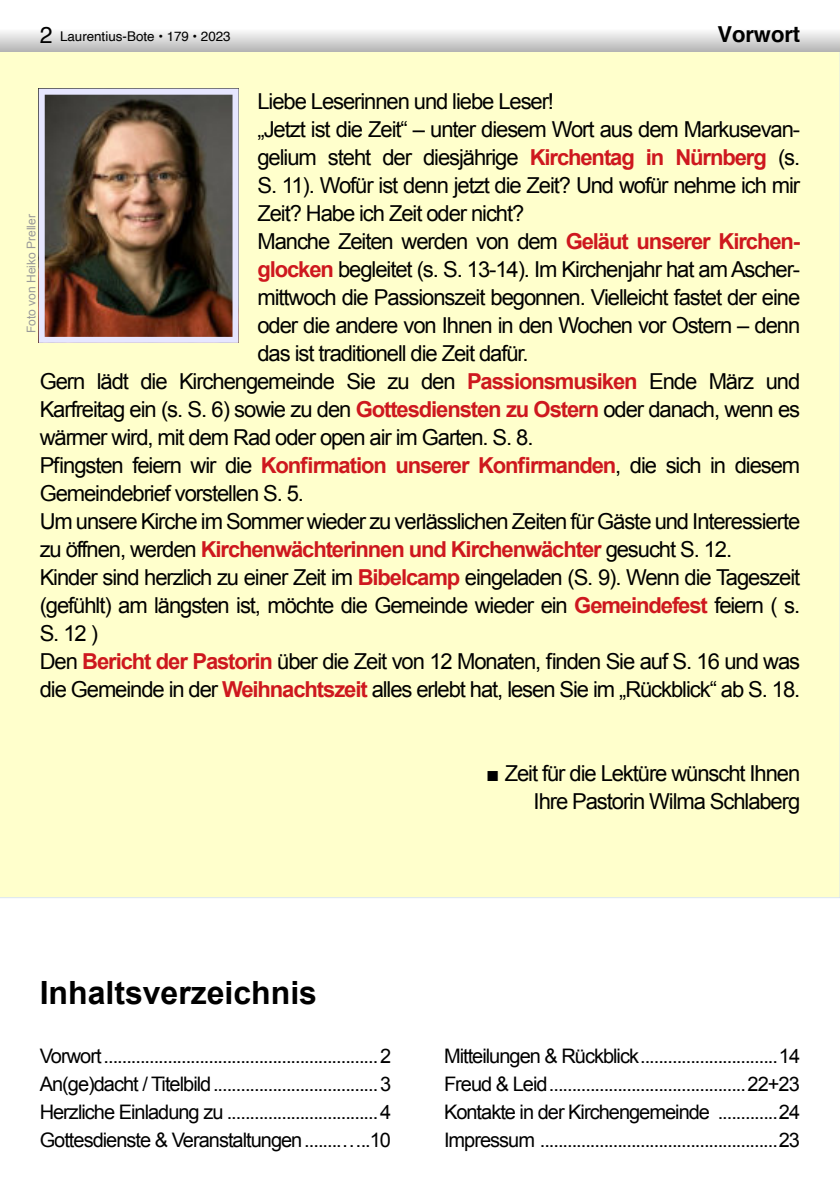
<style>
.page{position:relative;width:840px;height:1191px;background:#fff}
.page>*{position:absolute;margin:0;border:0;box-sizing:border-box;transform-origin:0 0}
.t1{font:700 32px "Arial";color:#000}
.t2{font:22px/28px "Arial";letter-spacing:-.05em;color:#000;text-align:right}
.t3{font:700 22px "Arial";letter-spacing:-.05em;color:#ce181e}
.t4{font:700 22px "Helvetica";letter-spacing:-.005em;color:#000}
.t5{font:20px/28px "Arial";letter-spacing:-.05em;color:#000;text-align:justify}
.t6{font:13.4px "Helvetica";letter-spacing:-.005em;color:#000}
.t7{font:12px "Arial";color:#999}
.s1{font-size:23px}
.s2{font-weight:700;color:#ce181e}
.s3{font-weight:400;color:#000}
.s4{font-family:"Times New Roman"}
</style>
<div class="page">
<hr style="left:839px;top:670px;width:1px;height:521px;background:#e6e6ff">
<div style="left:0;top:51px;width:839px;height:847px;background:#ffc"></div>
<div style="left:0;top:23px;width:839px;height:28px;background:linear-gradient(to bottom,#fff,#bcbcbc)"></div>
<svg style="left:839px;top:32px;width:1px;height:19px"></svg>
<img style="left:39px;top:89px;width:199px;height:254px">
<p class="t6" style="left:40px;top:31px;width:192px"><span class="s1">2</span> Laurentius-Bote • 179 • 2023</p>
<p class="t4" style="left:717px;top:25px;width:84px">Vorwort</p>
<p class="t2" style="left:257px;top:89px;width:298px">Liebe Leserinnen und liebe Leser!</p>
<p class="t2" style="left:257px;top:117px;width:544px">„Jetzt ist die Zeit“ – unter diesem Wort aus dem Markusevan-</p>
<p class="t2" style="left:257px;top:145px;width:544px">gelium steht der diesjährige <span class="s2">Kirchentag in Nürnberg</span> (s.</p>
<p class="t2" style="left:257px;top:173px;width:544px">S. 11). Wofür ist denn jetzt die Zeit? Und wofür nehme ich mir</p>
<p class="t2" style="left:257px;top:201px;width:268px">Zeit? Habe ich Zeit oder nicht?</p>
<p class="t2" style="left:257px;top:229px;width:544px">Manche Zeiten werden von dem <span class="s2">Geläut unserer Kirchen-</span></p>
<p class="t2" style="left:257px;top:257px;width:544px"><span class="s2">glocken</span> begleitet (s. S. 13-14). Im Kirchenjahr hat am Ascher-</p>
<p class="t2" style="left:257px;top:285px;width:544px">mittwoch die Passionszeit begonnen. Vielleicht fastet der eine</p>
<p class="t2" style="left:257px;top:313px;width:544px">oder die andere von Ihnen in den Wochen vor Ostern – denn</p>
<p class="t2" style="left:257px;top:341px;width:272px">das ist traditionell die Zeit dafür.</p>
<p class="t2" style="left:40px;top:369px;width:761px">Gern lädt die Kirchengemeinde Sie zu den <span class="s2">Passionsmusiken</span> Ende März und</p>
<p class="t2" style="left:40px;top:397px;width:761px">Karfreitag ein (s. S. 6) sowie zu den <span class="s2">Gottesdiensten zu Ostern</span> oder danach, wenn es</p>
<p class="t2" style="left:40px;top:425px;width:495px">wärmer wird, mit dem Rad oder open air im Garten. S. 8.</p>
<p class="t2" style="left:40px;top:453px;width:761px">Pfingsten feiern wir die <span class="s2">Konfirmation unserer Konfirmanden</span>, die sich in diesem</p>
<p class="t2" style="left:40px;top:481px;width:266px">Gemeindebrief vorstellen S. 5.</p>
<p class="t2" style="left:40px;top:509px;width:761px">Um unsere Kirche im Sommer wieder zu verlässlichen Zeiten für Gäste und Interessierte</p>
<p class="t3" style="left:40px;top:540px;width:693px"><span class="s3">zu öffnen, werden</span> Kirchenwächterinnen und Kirchenwächter <span class="s3">gesucht S. 12.</span></p>
<p class="t2" style="left:40px;top:565px;width:761px">Kinder sind herzlich zu einer Zeit im <span class="s2">Bibelcamp</span> eingeladen (S. 9). Wenn die Tageszeit</p>
<p class="t2" style="left:40px;top:593px;width:761px">(gefühlt) am längsten ist, möchte die Gemeinde wieder ein <span class="s2">Gemeindefest</span> feiern ( s.</p>
<p class="t2" style="left:40px;top:621px;width:60px">S. 12 )</p>
<p class="t2" style="left:40px;top:649px;width:761px">Den <span class="s2">Bericht der Pastorin</span> über die Zeit von 12 Monaten, finden Sie auf S. 16 und was</p>
<p class="t2" style="left:40px;top:677px;width:761px">die Gemeinde in der <span class="s2">Weihnachtszeit</span> alles erlebt hat, lesen Sie im „Rückblick“ ab S. 18.</p>
<p class="t7" style="left:27px;top:333px;width:120px;rotate:-90deg">Foto von Heiko Preller</p>
<h1 class="t1" style="left:40px;top:980px;width:279px">Inhaltsverzeichnis</h1>
<p class="t2" style="left:486px;top:761px;width:315px"><span class="s4">■</span> Zeit für die Lektüre wünscht Ihnen<br>Ihre Pastorin Wilma Schlaberg</p>
<p class="t5" style="left:40px;top:1044px;width:353px">Vorwort............................................................2<br>An(ge)dacht / Titelbild....................................3<br>Herzliche Einladung zu .................................4<br>Gottesdienste &amp; Veranstaltungen........…..10</p>
<p class="t5" style="left:444px;top:1044px;width:357px">Mitteilungen &amp; Rückblick..............................14<br>Freud &amp; Leid...........................................22+23<br>Kontakte in der Kirchengemeinde .............24<br>Impressum ....................................................23</p>
</div>
